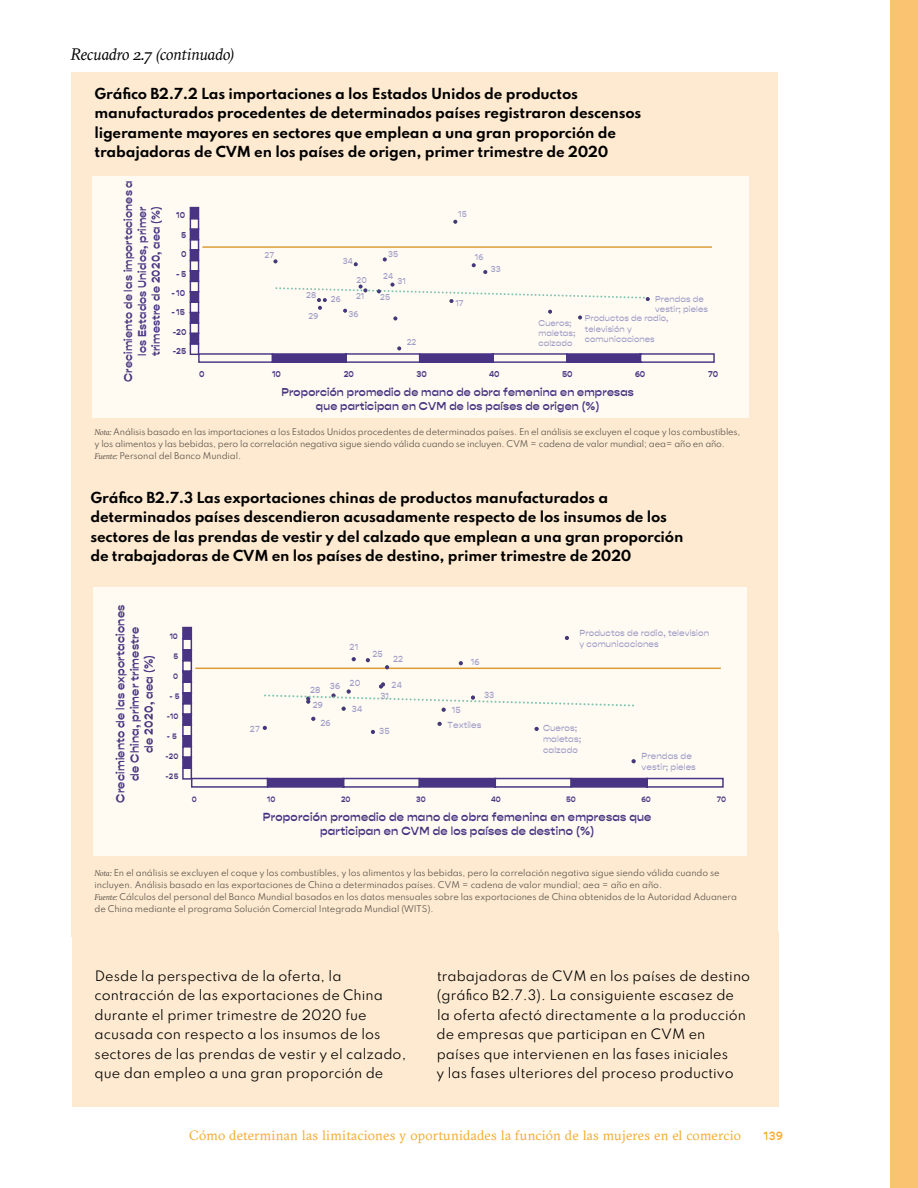
<style>
.page{position:relative;width:918px;height:1188px;background:#fff}
.page>*{position:absolute;margin:0;border:0;box-sizing:border-box;transform-origin:0 0}
.t1{font:italic 16.5px "GT Sectra";letter-spacing:-.02em;color:#000}
.t2{font:700 13.5px/19.5px "Spartan";letter-spacing:-.015em;color:#000}
.t3{font:13.5px "GT Sectra";letter-spacing:.015em;color:#f5aa2e}
.t4{font:12.75px/19.5px "Spartan";letter-spacing:.005em;color:#000}
.t5{font:500 12px "Gopher";color:#f5aa2e}
.t6{font:700 11.85px/14.2px "Gopher Display";letter-spacing:.02em;color:#483482;text-align:center}
.t7{font:700 11.55px/13.8px "Gopher Display";letter-spacing:.02em;color:#483482;text-align:center}
.t8{font:500 8.85px/10.6px "Gopher Display";letter-spacing:.01em;color:#a09dc8}
.t9{font:500 8.7px/10.4px "Gopher Display";letter-spacing:.01em;color:#a09dc8}
.t10{font:700 8.7px "Gopher Display";color:#483482}
.t11{font:8.25px/12px "Spartan";letter-spacing:-.01em;color:#58595b}
.t12{font:700 7.95px "Gopher Display";color:#483482}
.s1{font-family:"GT Sectra";font-style:italic}
</style>
<div class="page">
<div style="left:891px;top:0;width:27px;height:1188px;background:#f9c372"></div>
<div style="left:72px;top:72px;width:706px;height:865px;background:#feead0"></div>
<div style="left:94px;top:587px;width:653px;height:269px;background:#fffbf2"></div>
<svg style="left:565px;top:636px;width:4px;height:4px"></svg>
<div style="left:182px;top:649px;width:10px;height:12px;background:#483482;border:1px solid #483482"></div>
<svg style="left:182px;top:626px;width:11px;height:25px"></svg>
<svg style="left:182px;top:657px;width:542px;height:131px"></svg>
<div style="left:92px;top:176px;width:656px;height:241px;background:#fffbf2"></div>
<svg style="left:453px;top:220px;width:4px;height:4px"></svg>
<svg style="left:189px;top:238px;width:526px;height:125px"></svg>
<div style="left:190px;top:229px;width:9px;height:11px;background:#483482"></div>
<svg style="left:189px;top:206px;width:11px;height:25px"></svg>
<div style="left:72px;top:931px;width:706px;height:175px;background:#feead0"></div>
<h1 class="t1" style="left:71px;top:44px;width:165px">Recuadro 2.7 (continuado)</h1>
<p class="t2" style="left:95px;top:83px;width:548px">Gráfico B2.7.2 Las importaciones a los Estados Unidos de productos manufacturados procedentes de determinados países registraron descensos ligeramente mayores en sectores que emplean a una gran proporción de trabajadoras de CVM en los países de origen, primer trimestre de 2020</p>
<h3 class="t7" style="left:121px;top:382px;width:203px;rotate:-90deg">Crecimiento de las importaciones a los Estados Unidos, primer trimestre de 2020, aea (%)</h3>
<p class="t10" style="left:176px;top:210px;width:10px">10</p>
<p class="t10" style="left:181px;top:230px;width:7px">5</p>
<p class="t10" style="left:181px;top:249px;width:7px">0</p>
<p class="t10" style="left:176px;top:268px;width:12px">-5</p>
<p class="t10" style="left:171px;top:288px;width:15px">-10</p>
<p class="t10" style="left:171px;top:307px;width:15px">-15</p>
<p class="t10" style="left:173px;top:327px;width:15px">-20</p>
<p class="t10" style="left:173px;top:346px;width:15px">-25</p>
<p class="t9" style="left:264px;top:250px;width:11px">27</p>
<p class="t9" style="left:306px;top:290px;width:12px">28</p>
<p class="t9" style="left:309px;top:311px;width:11px">29</p>
<p class="t9" style="left:343px;top:256px;width:12px">34</p>
<p class="t9" style="left:388px;top:249px;width:12px">35</p>
<p class="t9" style="left:331px;top:294px;width:11px">26</p>
<p class="t9" style="left:383px;top:271px;width:11px">24</p>
<p class="t9" style="left:357px;top:275px;width:12px">20</p>
<p class="t9" style="left:397px;top:276px;width:10px">31</p>
<p class="t9" style="left:356px;top:291px;width:10px">21</p>
<p class="t9" style="left:380px;top:292px;width:12px">25</p>
<p class="t9" style="left:349px;top:309px;width:11px">36</p>
<p class="t9" style="left:407px;top:337px;width:11px">22</p>
<p class="t9" style="left:458px;top:209px;width:10px">15</p>
<p class="t9" style="left:455px;top:298px;width:10px">17</p>
<p class="t9" style="left:475px;top:252px;width:10px">16</p>
<p class="t9" style="left:491px;top:264px;width:11px">33</p>
<p class="t9" style="left:655px;top:294px;width:54px">Prendas de vestir; pieles</p>
<p class="t9" style="left:538px;top:318px;width:39px">Cueros; maletas; calzado</p>
<p class="t9" style="left:585px;top:313px;width:85px">Productos de radio, televisión y comunicaciones</p>
<p class="t10" style="left:199px;top:369px;width:7px">0</p>
<p class="t10" style="left:272px;top:369px;width:10px">10</p>
<p class="t10" style="left:344px;top:369px;width:12px">20</p>
<p class="t10" style="left:417px;top:369px;width:12px">30</p>
<p class="t10" style="left:489px;top:369px;width:12px">40</p>
<p class="t10" style="left:562px;top:369px;width:12px">50</p>
<p class="t10" style="left:635px;top:369px;width:12px">60</p>
<p class="t10" style="left:708px;top:369px;width:12px">70</p>
<h3 class="t7" style="left:281px;top:386px;width:354px">Proporción promedio de mano de obra femenina en empresas que participan en CVM de los países de origen (%)</h3>
<p class="t11" style="left:94px;top:426px;width:647px"><span class="s1">Nota:</span> Análisis basado en las importaciones a los Estados Unidos procedentes de determinados países. En el análisis se excluyen el coque y los combustibles, y los alimentos y las bebidas, pero la correlación negativa sigue siendo válida cuando se incluyen. CVM = cadena de valor mundial; aea= año en año.<br><span class="s1">Fuente:</span> Personal del Banco Mundial.</p>
<p class="t2" style="left:90px;top:487px;width:595px">Gráfico B2.7.3 Las exportaciones chinas de productos manufacturados a determinados países descendieron acusadamente respecto de los insumos de los sectores de las prendas de vestir y del calzado que emplean a una gran proporción de trabajadoras de CVM en los países de destino, primer trimestre de 2020</p>
<h3 class="t6" style="left:113px;top:803px;width:200px;rotate:-90deg">Crecimiento de las exportaciones de China, primer trimestre<br>de 2020, aea (%)</h3>
<p class="t12" style="left:170px;top:631px;width:10px">10</p>
<p class="t12" style="left:173px;top:651px;width:6px">5</p>
<p class="t12" style="left:173px;top:671px;width:7px">0</p>
<p class="t12" style="left:170px;top:691px;width:11px">- 5</p>
<p class="t12" style="left:167px;top:711px;width:13px">-10</p>
<p class="t12" style="left:167px;top:731px;width:11px">- 5</p>
<p class="t12" style="left:166px;top:751px;width:14px">-20</p>
<p class="t12" style="left:166px;top:771px;width:14px">-25</p>
<p class="t8" style="left:250px;top:724px;width:11px">27</p>
<p class="t8" style="left:310px;top:685px;width:12px">28</p>
<p class="t8" style="left:330px;top:680px;width:12px">36</p>
<p class="t8" style="left:350px;top:642px;width:10px">21</p>
<p class="t8" style="left:350px;top:678px;width:12px">20</p>
<p class="t8" style="left:372px;top:648px;width:12px">25</p>
<p class="t8" style="left:393px;top:654px;width:12px">22</p>
<p class="t8" style="left:392px;top:679px;width:12px">24</p>
<p class="t8" style="left:380px;top:691px;width:10px">31</p>
<p class="t8" style="left:471px;top:657px;width:10px">16</p>
<p class="t8" style="left:484px;top:689px;width:12px">33</p>
<p class="t8" style="left:580px;top:628px;width:131px">Productos de radio, television y comunicaciones</p>
<p class="t8" style="left:313px;top:700px;width:12px">29</p>
<p class="t8" style="left:352px;top:704px;width:12px">34</p>
<p class="t8" style="left:452px;top:705px;width:10px">15</p>
<p class="t8" style="left:321px;top:717px;width:12px">26</p>
<p class="t8" style="left:379px;top:726px;width:12px">35</p>
<p class="t8" style="left:448px;top:719px;width:35px">Textiles</p>
<p class="t8" style="left:543px;top:723px;width:40px">Cueros; maletas; calzado</p>
<p class="t8" style="left:642px;top:751px;width:56px">Prendas de vestir; pieles</p>
<p class="t12" style="left:192px;top:795px;width:7px">0</p>
<p class="t12" style="left:267px;top:795px;width:10px">10</p>
<p class="t12" style="left:341px;top:795px;width:11px">20</p>
<p class="t12" style="left:416px;top:795px;width:11px">30</p>
<p class="t12" style="left:491px;top:795px;width:11px">40</p>
<p class="t12" style="left:566px;top:795px;width:11px">50</p>
<p class="t12" style="left:641px;top:795px;width:11px">60</p>
<p class="t12" style="left:717px;top:795px;width:11px">70</p>
<h3 class="t6" style="left:263px;top:810px;width:390px">Proporción promedio de mano de obra femenina en empresas que participan en CVM de los países de destino (%)</h3>
<p class="t11" style="left:94px;top:866px;width:644px"><span class="s1">Nota:</span> En el análisis se excluyen el coque y los combustibles, y los alimentos y las bebidas, pero la correlación negativa sigue siendo válida cuando se incluyen. Análisis basado en las exportaciones de China a determinados países. CVM = cadena de valor mundial; aea = año en año.<br><span class="s1">Fuente:</span> Cálculos del personal del Banco Mundial basados en los datos mensuales sobre las exportaciones de China obtenidos de la Autoridad Aduanera de China mediante el programa Solución Comercial Integrada Mundial (WITS).</p>
<p class="t4" style="left:94px;top:966px;width:313px">Desde la perspectiva de la oferta, la contracción de las exportaciones de China durante el primer trimestre de 2020 fue acusada con respecto a los insumos de los sectores de las prendas de vestir y el calzado, que dan empleo a una gran proporción de</p>
<p class="t4" style="left:437px;top:966px;width:315px">trabajadoras de CVM en los países de destino (gráfico B2.7.3). La consiguiente escasez de<br>la oferta afectó directamente a la producción de empresas que participan en CVM en países que intervienen en las fases iniciales<br>y las fases ulteriores del proceso productivo</p>
<h2 class="t3" style="left:189px;top:1127px;width:553px">Cómo determinan las limitaciones y oportunidades la función de las mujeres en el comercio</h2>
<h3 class="t5" style="left:763px;top:1129px;width:21px">139</h3>
</div>
